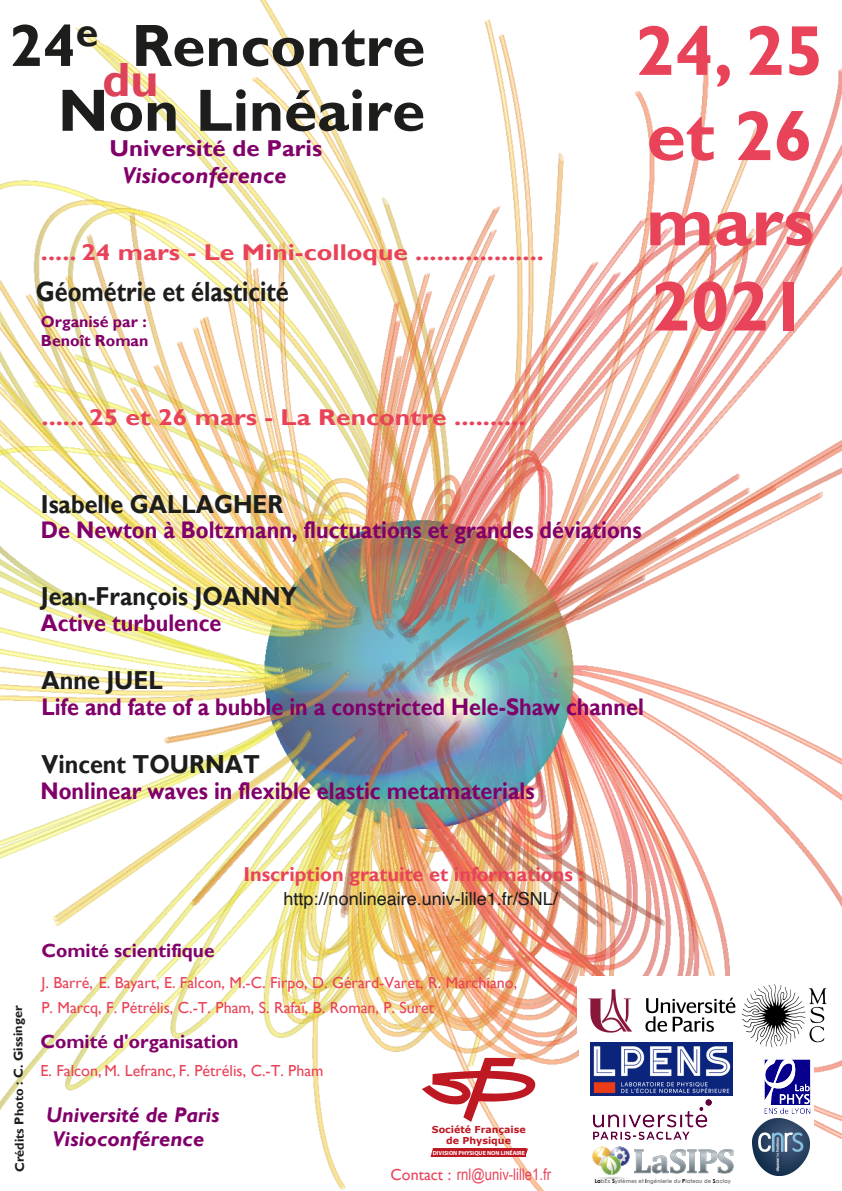
<style>
.page{position:relative;width:842px;height:1191px;background:#fff}
.page>*{position:absolute;margin:0;border:0;box-sizing:border-box;transform-origin:0 0}
.t1{font:700 71px/85.2px "Gill Sans";color:#e94359}
.t2{font:700 60px "Gill Sans";color:#1d1d1b}
.t3{font:700 48px "Gill Sans";color:#dc4259}
.t4{font:700 27.9px "Gill Sans";color:#1d1d1b;scale:.84 1}
.t5{font:700 26px "Gill Sans";color:#1d1d1b;scale:.9 1}
.t6{font:700 24px "Gill Sans";color:#81006a;scale:.9 1}
.t7{font:700 23px "Gill Sans";color:#81006a;scale:1.04 1}
.t8{font:italic 700 23px "Gill Sans";color:#81006a;scale:1.04 1}
.t9{font:700 22.8px "Gill Sans";color:#e94359;scale:1.16 1}
.t10{font:italic 700 21.3px/24px "Gill Sans";color:#81006a}
.t11{font:700 20px "Gill Sans";color:#e94359}
.t12{font:700 19px "Gill Sans";color:#81006a}
.t13{font:18px "Helvetica";color:#1d1d1b}
.t14{font:16px/25.2px "Gill Sans";color:#e94359}
.t15{font:16px "Arial Narrow";color:#e94359}
.t16{font:700 16px/19.2px "Gill Sans";color:#81006a}
.t17{font:700 12.8px "Gill Sans";color:#1d1d1b}
.t18{font:700 9.5px/10.6px "Verdana";color:#be1823;text-align:center}
.t19{font:700 5.9px "Myriad Pro";color:#fff}
.t20{font:700 5.5px "Century Gothic";color:#7d8082}
.s1{font-family:"Gill Sans"}
.s2{color:#000001}
</style>
<div class="page">
<img style="left:0;top:0;width:842px;height:1191px">
<div style="left:579px;top:976px;width:234px;height:195px;background:#fff"></div>
<img style="left:764px;top:1059px;width:47px;height:55px">
<img style="left:753px;top:1119px;width:57px;height:57px">
<img style="left:594px;top:1100px;width:117px;height:39px">
<img style="left:578px;top:980px;width:158px;height:64px">
<img style="left:591px;top:1043px;width:141px;height:53px">
<svg style="left:742px;top:984px;width:85px;height:63px"></svg>
<svg style="left:592px;top:1147px;width:142px;height:32px"></svg>
<div style="left:433px;top:1148px;width:92px;height:9px;background:#be1823"></div>
<svg style="left:525px;top:1148px;width:3px;height:9px"></svg>
<svg style="left:431px;top:1148px;width:2px;height:9px"></svg>
<svg style="left:422px;top:1058px;width:113px;height:64px"></svg>
<h2 class="t2" style="left:9px;top:10px;width:417px">24<sup>e</sup> Rencontre</h2>
<h3 class="t3" style="left:103px;top:51px;width:57px">du</h3>
<h2 class="t2" style="left:58px;top:74px;width:369px">Non Linéaire</h2>
<p class="t7" style="left:109px;top:134px;width:206px">Université de Paris</p>
<p class="t8" style="left:122px;top:162px;width:160px">Visioconférence</p>
<p class="t9" style="left:41px;top:238px;width:435px">..... 24 mars - Le Mini-colloque ..................</p>
<p class="t4" style="left:36px;top:275px;width:303px">Géométrie et élasticité</p>
<p class="t16" style="left:41px;top:312px;width:109px">Organisé par :<br>Benoît Roman</p>
<p class="t9" style="left:42px;top:403px;width:419px">...... 25 et 26 mars - La Rencontre ..........</p>
<h1 class="t1" style="left:635px;top:10px;width:190px">24, 25 et 26 mars<br>2021</h1>
<p class="t5" style="left:41px;top:488px;width:271px">Isabelle GALLAGHER</p>
<p class="t6" style="left:41px;top:516px;width:669px">De Newton à Boltzmann, fluctuations et grandes déviations</p>
<p class="t5" style="left:41px;top:581px;width:286px">Jean-François JOANNY</p>
<p class="t6" style="left:41px;top:609px;width:202px">Active turbulence</p>
<p class="t5" style="left:42px;top:665px;width:136px">Anne JUEL</p>
<p class="t6" style="left:42px;top:693px;width:671px">Life and fate of a bubble in a constricted Hele-Shaw channel</p>
<p class="t5" style="left:42px;top:748px;width:244px">Vincent TOURNAT</p>
<p class="t6" style="left:41px;top:777px;width:550px">Nonlinear waves in flexible elastic metamaterials</p>
<p class="t17" style="left:12px;top:1172px;width:168px;rotate:-91deg">Crédits Photo : C. Gissinger</p>
<p class="t11" style="left:243px;top:862px;width:342px">Inscription gratuite et informations :</p>
<p class="t13" style="left:284px;top:885px;width:276px">http://nonlineaire.univ-lille1.fr/SNL/</p>
<p class="t12" style="left:41px;top:939px;width:175px">Comité scientifique</p>
<p class="t14" style="left:41px;top:971px;width:477px">J. Barré, E. Bayart, E. Falcon, M.-C. Firpo, D. Gérard-Varet, R. Marchiano,<br>P. Marcq, F. Pétrélis, C.-T. Pham, S. Rafaï, B. Roman, P. Suret</p>
<p class="t12" style="left:40px;top:1030px;width:200px">Comité d'organisation</p>
<p class="t14" style="left:40px;top:1058px;width:285px">E. Falcon, M. Lefranc, F. Pétrélis, C.-T. Pham</p>
<p class="t10" style="left:46px;top:1103px;width:175px">Université de Paris<br>Visioconférence</p>
<p class="t18" style="left:432px;top:1125px;width:95px">Société Française de Physique</p>
<p class="t19" style="left:433px;top:1149px;width:94px">DIVISION PHYSIQUE NON LINÉAIRE</p>
<p class="t15" style="left:391px;top:1162px;width:162px"><span class="s1">Contact :</span> rnl@univ-lille1.fr</p>
<p class="t20" style="left:595px;top:1178px;width:138px"><span class="s2">La</span>bEx <span class="s2">S</span>ystèmes et <span class="s2">I</span>ngénierie du <span class="s2">P</span>lateau de <span class="s2">S</span>aclay</p>
</div>
